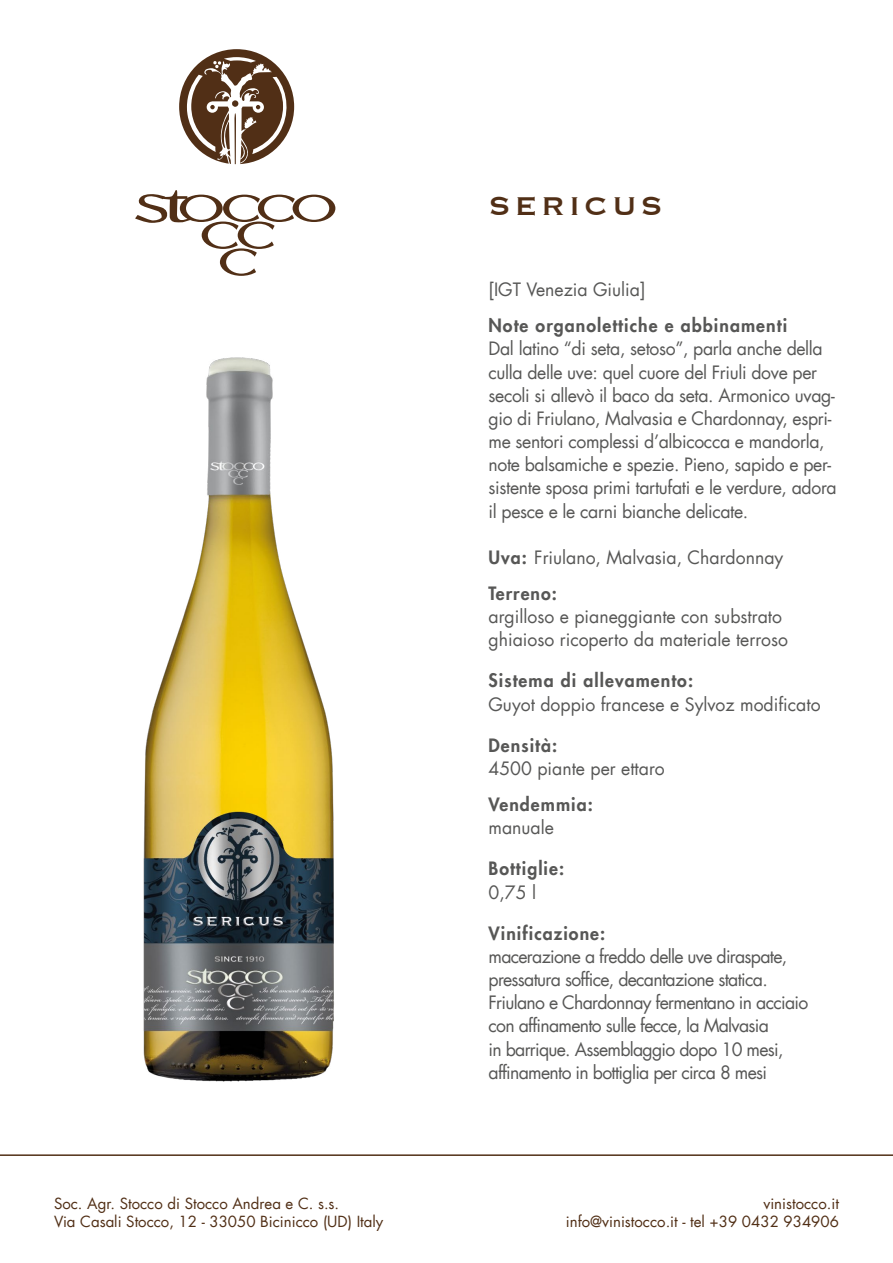
<style>
.page{position:relative;width:893px;height:1263px;background:#fff}
.page>*{position:absolute;margin:0;border:0;box-sizing:border-box;transform-origin:0 0}
.t1{font:33.45px "Copperplate";letter-spacing:.12em;color:#512f16}
.t2{font:18px/23.1px "Futura LT";letter-spacing:-.02em;color:#575756}
.t3{font:18px/23.1px "Futura LT";letter-spacing:-.04em;color:#575756}
.t4{font:18px/36px "Futura LT";color:#575756}
.t5{font:800 18px "Futura LT";letter-spacing:.06em;color:#575756}
.t6{font:15px/18px "Futura LT";color:#512f16}
.s1{font-weight:800}
</style>
<div class="page">
<svg style="left:179px;top:49px;width:115px;height:115px"></svg>
<svg style="left:135px;top:190px;width:200px;height:86px"></svg>
<hr style="left:0;top:1154px;width:893px;height:2px;background:#512f16">
<img style="left:143px;top:357px;width:191px;height:725px">
<h1 class="t1" style="left:488px;top:184px;width:176px">SERICUS</h1>
<p class="t4" style="left:488px;top:272px;width:159px">[IGT Venezia Giulia]</p>
<p class="t5" style="left:488px;top:314px;width:300px">Note organolettiche e abbinamenti</p>
<p class="t2" style="left:488px;top:337px;width:350px">Dal latino “di seta, setoso”, parla anche della culla delle uve: quel cuore del Friuli dove per secoli si allevò il baco da seta. Armonico uvag&shy;gio di Friulano, Malvasia e Chardonnay, espri&shy;me sentori complessi d’albicocca e mandorla, note balsamiche e spezie. Pieno, sapido e per&shy;sistente sposa primi tartufati e le verdure, adora il pesce e le carni bianche delicate.</p>
<p class="t4" style="left:488px;top:539px;width:296px"><span class="s1">Uva:</span> Friulano, Malvasia, Chardonnay<br><span class="s1">Terreno:</span></p>
<p class="t4" style="left:488px;top:605px;width:301px;line-height:23.1px">argilloso e pianeggiante con substrato ghiaioso ricoperto da materiale terroso</p>
<p class="t5" style="left:488px;top:669px;width:206px">Sistema di allevamento:</p>
<p class="t4" style="left:488px;top:686px;width:334px">Guyot doppio francese e Sylvoz modificato</p>
<p class="t5" style="left:488px;top:733px;width:70px">Densità:</p>
<p class="t4" style="left:488px;top:750px;width:178px">4500 piante per ettaro</p>
<p class="t5" style="left:488px;top:792px;width:106px">Vendemmia:</p>
<p class="t4" style="left:488px;top:810px;width:67px">manuale</p>
<p class="t5" style="left:488px;top:857px;width:77px">Bottiglie:</p>
<p class="t2" style="left:488px;top:880px;width:49px">0,75 l</p>
<p class="t5" style="left:488px;top:921px;width:118px">Vinificazione:</p>
<p class="t3" style="left:488px;top:945px;width:321px">macerazione a freddo delle uve diraspate, pressatura soffice, decantazione statica.<br>Friulano e Chardonnay fermentano in acciaio con affinamento sulle fecce, la Malvasia<br>in barrique. Assemblaggio dopo 10 mesi, affinamento in bottiglia per circa 8 mesi</p>
<p class="t6" style="left:54px;top:1194px;width:331px">Soc. Agr. Stocco di Stocco Andrea e C. s.s.<br>Via Casali Stocco, 12 - 33050 Bicinicco (UD) Italy</p>
<p class="t6" style="left:566px;top:1194px;width:275px;text-align:right">vinistocco.it<br>info@vinistocco.it - tel +39 0432 934906</p>
</div>
